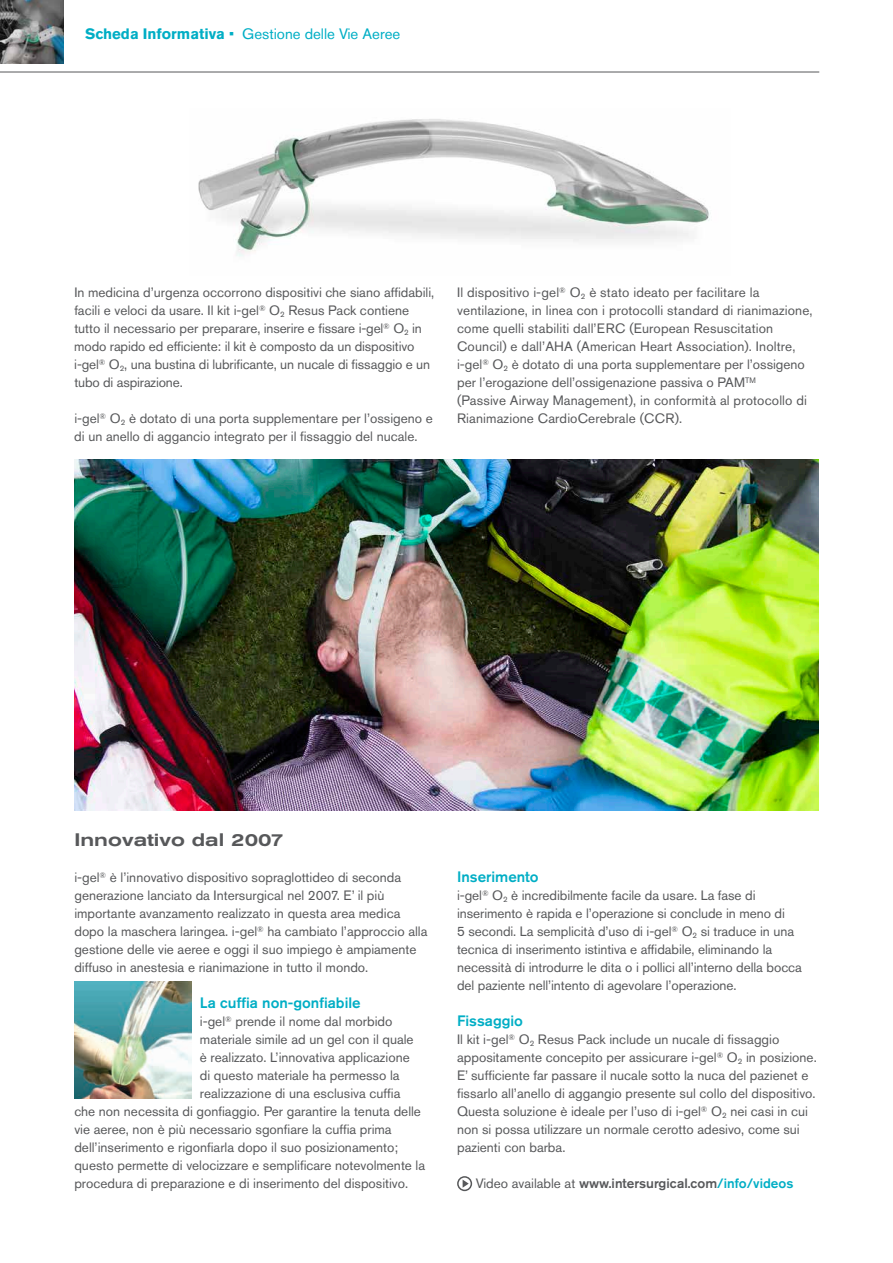
<style>
.page{position:relative;width:893px;height:1263px;background:#fff}
.page>*{position:absolute;margin:0;border:0;box-sizing:border-box;transform-origin:0 0}
.t1{font:500 expanded 18px "Akzidenz Grotesk Pro";color:#57585a}
.t2{font:500 15px "Akzidenz Grotesk Pro";color:#00aec5}
.t3{font:15px "Akzidenz Grotesk Pro";color:#00aec5}
.t4{font:13.5px/18px "Akzidenz Grotesk Pro";color:#57585a}
.t5{font:500 13.5px "Akzidenz Grotesk Pro";color:#57585a}
.s1{font-weight:700}
.s2{font-weight:400}
.s3{color:#00aec5}
</style>
<div class="page">
<hr style="left:0;top:72px;width:819px;height:1px;background:#57585a">
<img style="left:0;top:0;width:64px;height:63px">
<img style="left:74px;top:981px;width:117px;height:117px">
<img style="left:198px;top:119px;width:511px;height:138px">
<img style="left:74px;top:459px;width:745px;height:351px">
<svg style="left:457px;top:1176px;width:15px;height:15px"></svg>
<p class="t3" style="left:85px;top:24px;width:317px"><span class="s1">Scheda Informativa</span> • Gestione delle Vie Aeree</p>
<p class="t4" style="left:74px;top:283px;width:362px">In medicina d’urgenza occorrono dispositivi che siano affidabili, facili e veloci da usare. Il kit i-gel<sup>®</sup> O<sub>2</sub> Resus Pack contiene tutto il necessario per preparare, inserire e fissare i-gel<sup>®</sup> O<sub>2</sub> in modo rapido ed efficiente: il kit è composto da un dispositivo i-gel<sup>®</sup> O<sub>2</sub>, una bustina di lubrificante, un nucale di fissaggio e un tubo di aspirazione.</p>
<p class="t4" style="left:74px;top:409px;width:360px">i-gel<sup>®</sup> O<sub>2</sub> è dotato di una porta supplementare per l’ossigeno e di un anello di aggancio integrato per il fissaggio del nucale.</p>
<p class="t4" style="left:457px;top:283px;width:357px">Il dispositivo i-gel<sup>®</sup> O<sub>2</sub> è stato ideato per facilitare la ventilazione, in linea con i protocolli standard di rianimazione, come quelli stabiliti dall’ERC (European Resuscitation Council) e dall’AHA (American Heart Association). Inoltre, i-gel<sup>®</sup> O<sub>2</sub> è dotato di una porta supplementare per l’ossigeno per l’erogazione dell’ossigenazione passiva o PAM<sup>TM<br></sup>(Passive Airway Management), in conformità al protocollo di Rianimazione CardioCerebrale (CCR).</p>
<h1 class="t1" style="left:74px;top:828px;width:211px">Innovativo dal 2007</h1>
<p class="t4" style="left:74px;top:868px;width:355px">i-gel<sup>®</sup> è l’innovativo dispositivo sopraglottideo di seconda generazione lanciato da Intersurgical nel 2007. E’ il più importante avanzamento realizzato in questa area medica dopo la maschera laringea. i-gel<sup>®</sup> ha cambiato l’approccio alla gestione delle vie aeree e oggi il suo impiego è ampiamente diffuso in anestesia e rianimazione in tutto il mondo.</p>
<p class="t2" style="left:200px;top:993px;width:162px">La cuffia non-gonfiabile</p>
<p class="t4" style="left:200px;top:1012px;width:194px">i-gel<sup>®</sup> prende il nome dal morbido</p>
<p class="t4" style="left:200px;top:1030px;width:215px">materiale simile ad un gel con il quale</p>
<p class="t4" style="left:200px;top:1048px;width:211px">è realizzato. L’innovativa applicazione</p>
<p class="t4" style="left:200px;top:1066px;width:201px">di questo materiale ha permesso la</p>
<p class="t4" style="left:200px;top:1084px;width:202px">realizzazione di una esclusiva cuffia</p>
<p class="t4" style="left:74px;top:1102px;width:348px">che non necessita di gonfiaggio. Per garantire la tenuta delle</p>
<p class="t4" style="left:74px;top:1120px;width:319px">vie aeree, non è più necessario sgonfiare la cuffia prima</p>
<p class="t4" style="left:74px;top:1138px;width:325px">dell’inserimento e rigonfiarla dopo il suo posizionamento;</p>
<p class="t4" style="left:74px;top:1156px;width:352px">questo permette di velocizzare e semplificare notevolmente la</p>
<p class="t4" style="left:74px;top:1174px;width:335px">procedura di preparazione e di inserimento del dispositivo.</p>
<p class="t2" style="left:457px;top:867px;width:83px">Inserimento</p>
<p class="t4" style="left:457px;top:886px;width:346px">i-gel<sup>®</sup> O<sub>2</sub> è incredibilmente facile da usare. La fase di inserimento è rapida e l’operazione si conclude in meno di<br>5 secondi. La semplicità d’uso di i-gel<sup>®</sup> O<sub>2</sub> si traduce in una tecnica di inserimento istintiva e affidabile, eliminando la necessità di introdurre le dita o i pollici all’interno della bocca del paziente nell’intento di agevolare l’operazione.</p>
<p class="t2" style="left:457px;top:1011px;width:67px">Fissaggio</p>
<p class="t4" style="left:457px;top:1030px;width:361px">Il kit i-gel<sup>®</sup> O<sub>2</sub> Resus Pack include un nucale di fissaggio appositamente concepito per assicurare i-gel<sup>®</sup> O<sub>2</sub> in posizione.<br>E’ sufficiente far passare il nucale sotto la nuca del pazienet e fissarlo all’anello di aggangio presente sul collo del dispositivo.<br>Questa soluzione è ideale per l’uso di i-gel<sup>®</sup> O<sub>2</sub> nei casi in cui non si possa utilizzare un normale cerotto adesivo, come sui pazienti con barba.</p>
<p class="t5" style="left:476px;top:1175px;width:319px"><span class="s2">Video available at</span> www.intersurgical.com<span class="s3">/info/videos</span></p>
</div>
